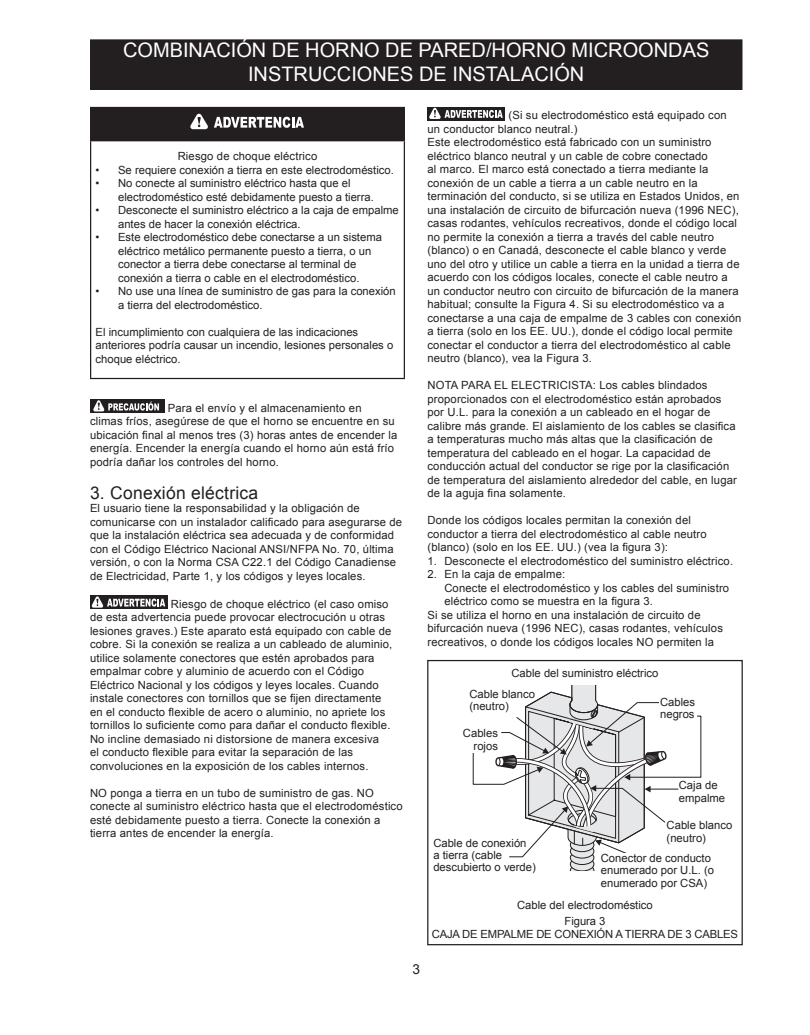
<style>
.page{position:relative;width:810px;height:1035px;background:#fff}
.page>*{position:absolute;margin:0;border:0;box-sizing:border-box;transform-origin:0 0}
.t1{font:20px/24px "Arial";color:#fff;text-align:center}
.BODYhn10{font:17.5px "Arial";letter-spacing:.015em;color:#231f20}
.t2{font:13.75px "Arial";color:#231f20}
.BODYhn10-2{font:11.25px/13.5px "Arial";letter-spacing:.015em;color:#231f20}
.BODYhn10-3{font:11.25px "Arial";letter-spacing:-.015em;color:#231f20}
</style>
<div class="page">
<div style="left:91px;top:40px;width:651px;height:49px;background:#231f20"></div>
<div style="left:90px;top:39px;width:652px;height:51px;border:1px solid #231f20"></div>
<svg style="left:570px;top:866px;width:24px;height:5px"></svg>
<svg style="left:570px;top:857px;width:24px;height:14px"></svg>
<div style="left:570px;top:857px;width:24px;height:14px;border:1px solid #231f20;border-radius:50%"></div>
<svg style="left:570px;top:851px;width:24px;height:14px"></svg>
<div style="left:570px;top:851px;width:24px;height:14px;border:1px solid #231f20;border-radius:50%"></div>
<svg style="left:472px;top:686px;width:230px;height:172px"></svg>
<div style="left:427px;top:660px;width:316px;height:285px;border:1px solid #231f20"></div>
<div style="left:659px;top:695px;width:37px;height:26px;background:#fff"></div>
<div style="left:622px;top:853px;width:30px;height:13px;background:#fff"></div>
<div style="left:463px;top:738px;width:17px;height:14px;background:#fff"></div>
<div style="left:90px;top:399px;width:74px;height:14px;background:#231f20"></div>
<svg style="left:93px;top:400px;width:66px;height:11px"></svg>
<div style="left:90px;top:596px;width:78px;height:13px;background:#231f20"></div>
<svg style="left:92px;top:596px;width:73px;height:12px"></svg>
<div style="left:428px;top:107px;width:77px;height:13px;background:#231f20"></div>
<svg style="left:429px;top:108px;width:74px;height:11px"></svg>
<div style="left:91px;top:108px;width:313px;height:33px;background:#231f20"></div>
<hr style="left:90px;top:107px;width:315px;height:1px;background:#231f20">
<hr style="left:90px;top:108px;width:1px;height:32px;background:#231f20">
<hr style="left:404px;top:108px;width:1px;height:32px;background:#231f20">
<hr style="left:90px;top:140px;width:315px;height:1px;background:#231f20">
<hr style="left:90px;top:141px;width:1px;height:237px;background:#231f20">
<hr style="left:404px;top:141px;width:1px;height:237px;background:#231f20">
<hr style="left:90px;top:378px;width:315px;height:1px;background:#231f20">
<svg style="left:214px;top:117px;width:90px;height:11px"></svg>
<svg style="left:190px;top:114px;width:18px;height:15px"></svg>
<h1 class="t1" style="left:123px;top:39px;width:588px">COMBINACIÓN DE HORNO DE PARED/HORNO MICROONDAS<br>INSTRUCCIONES DE INSTALACIÓN</h1>
<p class="BODYhn10-2" style="left:178px;top:150px;width:141px">Riesgo de choque eléctrico</p>
<p class="BODYhn10-2" style="left:96px;top:163px;width:300px">• Se requiere conexión a tierra en este electrodoméstico.</p>
<p class="BODYhn10-2" style="left:118px;top:177px;width:257px;text-indent:-22px">• No conecte al suministro eléctrico hasta que el electrodoméstico esté debidamente puesto a tierra.</p>
<p class="BODYhn10-2" style="left:118px;top:204px;width:282px;text-indent:-22px">• Desconecte el suministro eléctrico a la caja de empalme antes de hacer la conexión eléctrica.</p>
<p class="BODYhn10-2" style="left:118px;top:231px;width:265px;text-indent:-22px">• Este electrodoméstico debe conectarse a un sistema eléctrico metálico permanente puesto a tierra, o un conector a tierra debe conectarse al terminal de conexión a tierra o cable en el electrodoméstico.</p>
<p class="BODYhn10-2" style="left:118px;top:285px;width:279px;text-indent:-22px">• No use una línea de suministro de gas para la conexión a tierra del electrodoméstico.</p>
<p class="BODYhn10-2" style="left:96px;top:325px;width:299px">El incumplimiento con cualquiera de las indicaciones anteriores podría causar un incendio, lesiones personales o choque eléctrico.</p>
<p class="BODYhn10-2" style="left:90px;top:401px;width:309px;text-indent:78px">Para el envío y el almacenamiento en<br>climas fríos, asegúrese de que el horno se encuentre en su ubicación final al menos tres (3) horas antes de encender la energía. Encender la energía cuando el horno aún está frío podría dañar los controles del horno.</p>
<p class="BODYhn10" style="left:90px;top:481px;width:170px">3. Conexión eléctrica</p>
<p class="BODYhn10-2" style="left:90px;top:502px;width:314px">El usuario tiene la responsabilidad y la obligación de comunicarse con un instalador calificado para asegurarse de que la instalación eléctrica sea adecuada y de conformidad con el Código Eléctrico Nacional ANSI/NFPA No. 70, última versión, o con la Norma CSA C22.1 del Código Canadiense de Electricidad, Parte 1, y los códigos y leyes locales.</p>
<p class="BODYhn10-2" style="left:90px;top:597px;width:304px;text-indent:81px">Riesgo de choque eléctrico (el caso omiso de esta advertencia puede provocar electrocución u otras lesiones graves.) Este aparato está equipado con cable de cobre. Si la conexión se realiza a un cableado de aluminio, utilice solamente conectores que estén aprobados para empalmar cobre y aluminio de acuerdo con el Código Eléctrico Nacional y los códigos y leyes locales. Cuando instale conectores con tornillos que se fijen directamente en el conducto flexible de acero o aluminio, no apriete los tornillos lo suficiente como para dañar el conducto flexible.<br>No incline demasiado ni distorsione de manera excesiva<br>el conducto flexible para evitar la separación de las convoluciones en la exposición de los cables internos.</p>
<p class="BODYhn10-2" style="left:90px;top:786px;width:314px">NO ponga a tierra en un tubo de suministro de gas. NO conecte al suministro eléctrico hasta que el electrodoméstico esté debidamente puesto a tierra. Conecte la conexión a tierra antes de encender la energía.</p>
<p class="BODYhn10-2" style="left:428px;top:109px;width:301px;text-indent:81px">(Si su electrodoméstico está equipado con un conductor blanco neutral.)</p>
<p class="BODYhn10-2" style="left:428px;top:136px;width:315px">Este electrodoméstico está fabricado con un suministro eléctrico blanco neutral y un cable de cobre conectado<br>al marco. El marco está conectado a tierra mediante la conexión de un cable a tierra a un cable neutro en la terminación del conducto, si se utiliza en Estados Unidos, en una instalación de circuito de bifurcación nueva (1996 NEC), casas rodantes, vehículos recreativos, donde el código local no permite la conexión a tierra a través del cable neutro (blanco) o en Canadá, desconecte el cable blanco y verde uno del otro y utilice un cable a tierra en la unidad a tierra de acuerdo con los códigos locales, conecte el cable neutro a un conductor neutro con circuito de bifurcación de la manera habitual; consulte la Figura 4. Si su electrodoméstico va a conectarse a una caja de empalme de 3 cables con conexión a tierra (solo en los EE. UU.), donde el código local permite conectar el conductor a tierra del electrodoméstico al cable neutro (blanco), vea la Figura 3.</p>
<p class="BODYhn10-2" style="left:428px;top:379px;width:311px">NOTA PARA EL ELECTRICISTA: Los cables blindados proporcionados con el electrodoméstico están aprobados por U.L. para la conexión a un cableado en el hogar de calibre más grande. El aislamiento de los cables se clasifica a temperaturas mucho más altas que la clasificación de temperatura del cableado en el hogar. La capacidad de conducción actual del conductor se rige por la clasificación de temperatura del aislamiento alrededor del cable, en lugar de la aguja fina solamente.</p>
<p class="BODYhn10-2" style="left:428px;top:514px;width:281px">Donde los códigos locales permitan la conexión del conductor a tierra del electrodoméstico al cable neutro (blanco) (solo en los EE. UU.) (vea la figura 3):</p>
<p class="BODYhn10-2" style="left:428px;top:554px;width:307px">1. Desconecte el electrodoméstico del suministro eléctrico.</p>
<p class="BODYhn10-2" style="left:428px;top:568px;width:139px">2. En la caja de empalme:</p>
<p class="BODYhn10-2" style="left:444px;top:581px;width:286px">Conecte el electrodoméstico y los cables del suministro eléctrico como se muestra en la figura 3.</p>
<p class="BODYhn10-2" style="left:428px;top:608px;width:297px">Si se utiliza el horno en una instalación de circuito de bifurcación nueva (1996 NEC), casas rodantes, vehículos recreativos, o donde los códigos locales NO permiten la</p>
<p class="BODYhn10-2" style="left:512px;top:666px;width:148px">Cable del suministro eléctrico</p>
<p class="BODYhn10-2" style="left:469px;top:688px;width:67px;line-height:12.4px">Cable blanco (neutro)</p>
<p class="BODYhn10-2" style="left:463px;top:727px;width:37px;line-height:12.4px;text-align:right">Cables rojos</p>
<p class="BODYhn10-2" style="left:660px;top:696px;width:37px;line-height:12.4px">Cables negros</p>
<p class="t2" style="left:412px;top:960px;width:9px">3</p>
<p class="BODYhn10-2" style="left:433px;top:837px;width:104px;line-height:12.4px">Cable de conexión<br>a tierra (cable descubierto o verde)</p>
<p class="BODYhn10-2" style="left:679px;top:779px;width:48px;line-height:12.4px">Caja de empalme</p>
<p class="BODYhn10-2" style="left:667px;top:819px;width:67px;line-height:12.4px">Cable blanco (neutro)</p>
<p class="BODYhn10-2" style="left:601px;top:852px;width:115px;line-height:12.4px">Conector de conducto enumerado por U.L. (o enumerado por CSA)</p>
<p class="BODYhn10-2" style="left:517px;top:899px;width:137px">Cable del electrodoméstico</p>
<p class="BODYhn10-2" style="left:565px;top:914px;width:42px">Figura 3</p>
<p class="BODYhn10-3" style="left:432px;top:927px;width:308px">CAJA DE EMPALME DE CONEXIÓN A TIERRA DE 3 CABLES</p>
</div>
